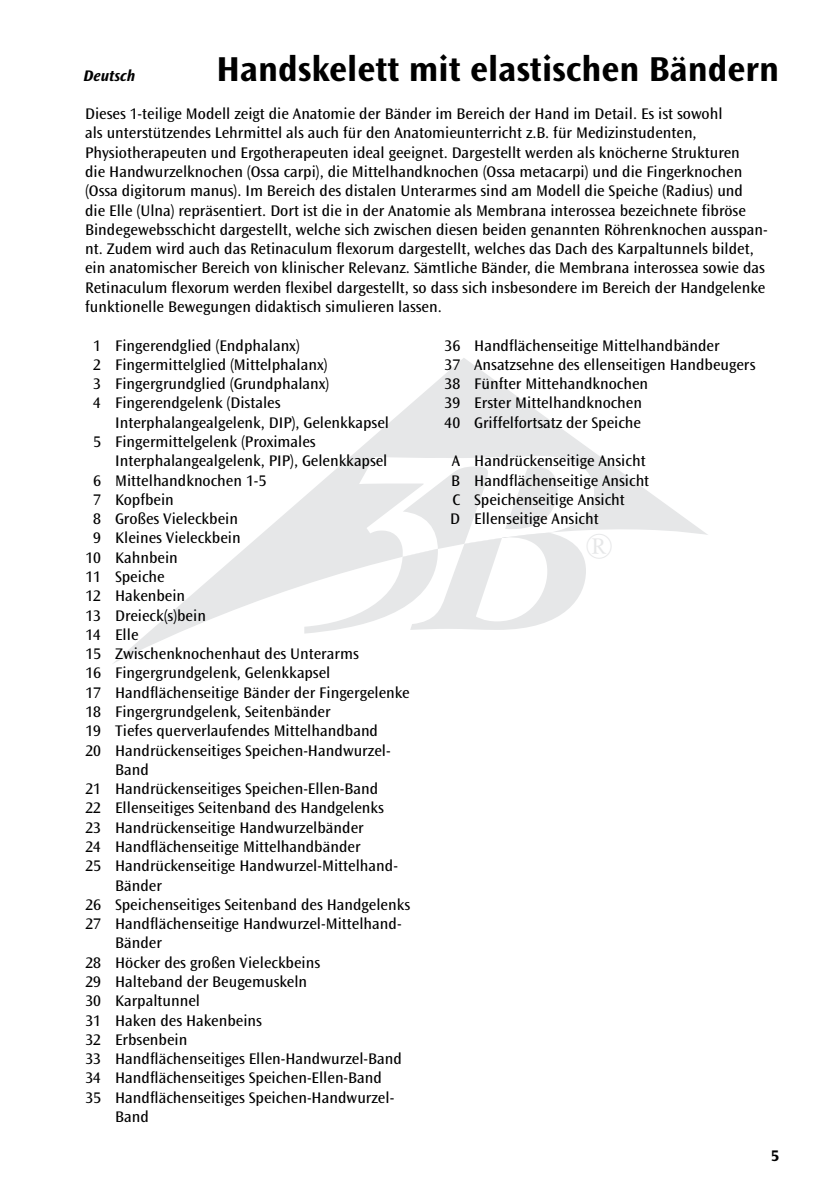
<style>
.page{position:relative;width:836px;height:1191px;background:#fff}
.page>*{position:absolute;margin:0;border:0;box-sizing:border-box;transform-origin:0 0}
.t1{font:36.2px "Perpetua";color:#e6e7e8}
.t2{font:700 36px "Ocean Sans";color:#000}
.t3{font:16px/19.2px "Ocean Sans";color:#000}
.t4{font:italic 700 16px "Ocean Sans Std";color:#000}
.t5{font:700 16px "Ocean Sans Std";color:#000}
</style>
<div class="page">
<svg style="left:113px;top:358px;width:595px;height:306px"></svg>
<svg style="left:304px;top:456px;width:289px;height:177px"></svg>
<h2 class="t2" style="left:216px;top:49px;width:564px">Handskelett mit elastischen Bändern</h2>
<p class="t3" style="left:85px;top:104px;width:683px">Dieses 1-teilige Modell zeigt die Anatomie der Bänder im Bereich der Hand im Detail. Es ist sowohl<br>als unterstützendes Lehrmittel als auch für den Anatomieunterricht z.B. für Medizinstudenten, Physiotherapeuten und Ergotherapeuten ideal geeignet. Dargestellt werden als knöcherne Strukturen<br>die Handwurzelknochen (Ossa carpi), die Mittelhandknochen (Ossa metacarpi) und die Fingerknochen (Ossa digitorum manus). Im Bereich des distalen Unterarmes sind am Modell die Speiche (Radius) und<br>die Elle (Ulna) repräsentiert. Dort ist die in der Anatomie als Membrana interossea bezeichnete fibröse Bindegewebsschicht dargestellt, welche sich zwischen diesen beiden genannten Röhrenknochen ausspan&shy;nt. Zudem wird auch das Retinaculum flexorum dargestellt, welches das Dach des Karpaltunnels bildet, ein anatomischer Bereich von klinischer Relevanz. Sämtliche Bänder, die Membrana interossea sowie das Retinaculum flexorum werden flexibel dargestellt, so dass sich insbesondere im Bereich der Handgelenke funktionelle Bewegungen didaktisch simulieren lassen.</p>
<p class="t4" style="left:83px;top:66px;width:53px">Deutsch</p>
<p class="t3" style="left:93px;top:336px;width:237px">1 Fingerendglied (Endphalanx)<br>2 Fingermittelglied (Mittelphalanx)<br>3 Fingergrundglied (Grundphalanx)<br>4 Fingerendgelenk (Distales</p>
<p class="t3" style="left:93px;top:413px;width:297px;text-indent:22px">Interphalangealgelenk, DIP), Gelenkkapsel<br>5 Fingermittelgelenk (Proximales</p>
<p class="t3" style="left:115px;top:451px;width:274px">Interphalangealgelenk, PIP), Gelenkkapsel</p>
<p class="t3" style="left:93px;top:471px;width:174px">6 Mittelhandknochen 1-5</p>
<p class="t3" style="left:93px;top:490px;width:82px">7 Kopfbein</p>
<p class="t3" style="left:93px;top:509px;width:146px">8 Großes Vieleckbein</p>
<p class="t3" style="left:93px;top:529px;width:149px">9 Kleines Vieleckbein</p>
<p class="t3" style="left:85px;top:548px;width:94px">10 Kahnbein</p>
<p class="t3" style="left:85px;top:567px;width:81px">11 Speiche</p>
<p class="t3" style="left:85px;top:586px;width:101px">12 Hakenbein</p>
<p class="t3" style="left:85px;top:606px;width:122px">13 Dreieck(s)bein</p>
<p class="t3" style="left:85px;top:625px;width:55px">14 Elle</p>
<p class="t3" style="left:85px;top:644px;width:275px">15 Zwischenknochenhaut des Unterarms</p>
<p class="t3" style="left:85px;top:664px;width:246px">16 Fingergrundgelenk, Gelenkkapsel</p>
<p class="t3" style="left:85px;top:683px;width:325px">17 Handflächenseitige Bänder der Fingergelenke</p>
<p class="t3" style="left:85px;top:702px;width:247px">18 Fingergrundgelenk, Seitenbänder</p>
<p class="t3" style="left:85px;top:721px;width:294px">19 Tiefes querverlaufendes Mittelhandband</p>
<p class="t3" style="left:85px;top:741px;width:306px">20 Handrückenseitiges Speichen-Handwurzel-</p>
<p class="t3" style="left:115px;top:760px;width:35px">Band</p>
<p class="t3" style="left:85px;top:779px;width:294px">21 Handrückenseitiges Speichen-Ellen-Band</p>
<p class="t3" style="left:85px;top:798px;width:300px">22 Ellenseitiges Seitenband des Handgelenks</p>
<p class="t3" style="left:85px;top:818px;width:280px">23 Handrückenseitige Handwurzelbänder</p>
<p class="t3" style="left:85px;top:837px;width:276px">24 Handflächenseitige Mittelhandbänder</p>
<p class="t3" style="left:85px;top:856px;width:314px">25 Handrückenseitige Handwurzel-Mittelhand-</p>
<p class="t3" style="left:115px;top:876px;width:48px">Bänder</p>
<p class="t3" style="left:85px;top:895px;width:326px">26 Speichenseitiges Seitenband des Handgelenks</p>
<p class="t3" style="left:85px;top:914px;width:317px">27 Handflächenseitige Handwurzel-Mittelhand-</p>
<p class="t3" style="left:115px;top:933px;width:48px">Bänder</p>
<p class="t3" style="left:85px;top:953px;width:236px">28 Höcker des großen Vieleckbeins</p>
<p class="t3" style="left:85px;top:972px;width:223px">29 Halteband der Beugemuskeln</p>
<p class="t3" style="left:85px;top:991px;width:116px">30 Karpaltunnel</p>
<p class="t3" style="left:85px;top:1011px;width:178px">31 Haken des Hakenbeins</p>
<p class="t3" style="left:85px;top:1030px;width:103px">32 Erbsenbein</p>
<p class="t3" style="left:85px;top:1049px;width:318px">33 Handflächenseitiges Ellen-Handwurzel-Band</p>
<p class="t3" style="left:85px;top:1068px;width:298px">34 Handflächenseitiges Speichen-Ellen-Band</p>
<p class="t3" style="left:85px;top:1088px;width:310px">35 Handflächenseitiges Speichen-Handwurzel-</p>
<p class="t3" style="left:115px;top:1107px;width:35px">Band</p>
<p class="t3" style="left:444px;top:336px;width:312px">36 Handflächenseitige Mittelhandbänder<br>37 Ansatzsehne des ellenseitigen Handbeugers 38 Fünfter Mittehandknochen<br>39 Erster Mittelhandknochen<br>40 Griffelfortsatz der Speiche</p>
<p class="t3" style="left:450px;top:451px;width:200px">A Handrückenseitige Ansicht<br>B Handflächenseitige Ansicht<br>C Speichenseitige Ansicht<br>D Ellenseitige Ansicht</p>
<h1 class="t1" style="left:585px;top:529px;width:29px">®</h1>
<p class="t5" style="left:770px;top:1146px;width:10px">5</p>
</div>
